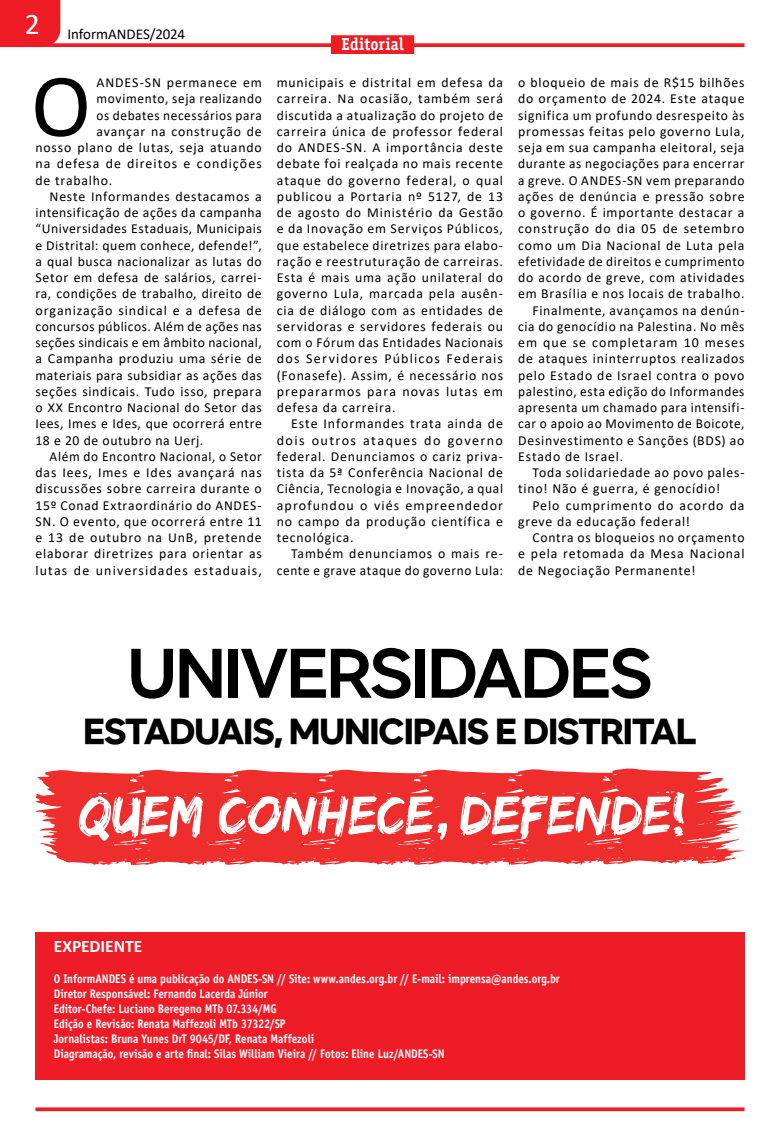
<style>
.page{position:relative;width:780px;height:1134px;background:#fff}
.page>*{position:absolute;margin:0;border:0;box-sizing:border-box;transform-origin:0 0}
.MATERIA{font:90.5px "Calibri";color:#000001}
.t1{font:700 66.25px "Carmen Sans";letter-spacing:-.04em;color:#000001}
.t2{font:56.75px "Edo SZ";color:#fff}
.t3{font:800 34.38px "Carmen Sans";letter-spacing:-.04em;color:#000001}
.t4{font:30px "Calibri";color:#fff}
.t5{font:700 17.5px "Calibri";color:#fff}
.EDITORIA{font:700 17.5px "Officina Serif Std";letter-spacing:.005em;color:#fff;scale:.9 1}
.t6{font:15px "Calibri";letter-spacing:-.01em;color:#000001}
.MATERIA-2{font:13.75px/16.2px "Calibri";letter-spacing:.06em;color:#000001;text-align:justify}
.t7{font:700 12.5px "Officina Sans Std";letter-spacing:-.005em;color:#fff;scale:.88 1}
</style>
<div class="page">
<svg style="left:35px;top:1107px;width:709px;height:4px;background:#ef343a"></svg>
<svg style="left:60px;top:43px;width:684px;height:4px;background:#ee2c34"></svg>
<div style="left:0;top:0;width:60px;height:47px;background:#ee1c25"></div>
<div style="left:331px;top:35px;width:83px;height:19px;background:#ee1d23"></div>
<div style="left:35px;top:933px;width:709px;height:147px;background:#ee1c27"></div>
<svg style="left:35px;top:768px;width:709px;height:97px;background:#f04646"></svg>
<p class="t4" style="left:25px;top:4px;width:17px">2</p>
<p class="t6" style="left:67px;top:24px;width:119px">InformANDES/2024</p>
<p class="MATERIA" style="left:31px;top:43px;width:61px">O</p>
<p class="MATERIA-2" style="left:96px;top:74px;width:167px">ANDES-SN permanece em</p>
<p class="MATERIA-2" style="left:96px;top:90px;width:167px">movimento, seja realizando</p>
<p class="MATERIA-2" style="left:96px;top:107px;width:167px">os debates necessários para</p>
<p class="MATERIA-2" style="left:96px;top:123px;width:167px">avançar na construção de</p>
<p class="MATERIA-2" style="left:35px;top:139px;width:228px">nosso plano de lutas, seja atuando</p>
<p class="MATERIA-2" style="left:35px;top:155px;width:228px">na defesa de direitos e condições</p>
<p class="MATERIA-2" style="left:35px;top:172px;width:78px">de trabalho.</p>
<p class="MATERIA-2" style="left:35px;top:188px;width:228px;text-indent:14px">Neste Informandes destacamos a intensificação de ações da campanha “Universidades Estaduais, Municipais e Distrital: quem conhece, defende!”, a qual busca nacionalizar as lutas do Setor em defesa de salários, carrei&shy;ra, condições de trabalho, direito de organização sindical e a defesa de concursos públicos. Além de ações nas seções sindicais e em âmbito nacional, a Campanha produziu uma série de materiais para subsidiar as ações das seções sindicais. Tudo isso, prepara o XX Encontro Nacional do Setor das Iees, Imes e Ides, que ocorrerá entre 18 e 20 de outubro na Uerj.</p>
<p class="MATERIA-2" style="left:35px;top:448px;width:228px;text-indent:14px">Além do Encontro Nacional, o Setor das Iees, Imes e Ides avançará nas discussões sobre carreira durante o 15º Conad Extraordinário do ANDES-SN. O evento, que ocorrerá entre 11 e 13 de outubro na UnB, pretende elaborar diretrizes para orientar as lutas de universidades estaduais,</p>
<p class="EDITORIA" style="left:341px;top:34px;width:71px">Editorial</p>
<p class="MATERIA-2" style="left:277px;top:74px;width:228px">municipais e distrital em defesa da carreira. Na ocasião, também será discutida a atualização do projeto de carreira única de professor federal do ANDES-SN. A importância deste debate foi realçada no mais recente ataque do governo federal, o qual publicou a Portaria nº 5127, de 13 de agosto do Ministério da Gestão e da Inovação em Serviços Públicos, que estabelece diretrizes para elabo&shy;ração e reestruturação de carreiras.<br>Esta é mais uma ação unilateral do governo Lula, marcada pela ausên&shy;cia de diálogo com as entidades de servidoras e servidores federais ou com o Fórum das Entidades Nacionais dos Servidores Públicos Federais (Fonasefe). Assim, é necessário nos prepararmos para novas lutas em defesa da carreira.</p>
<p class="MATERIA-2" style="left:277px;top:415px;width:228px;text-indent:14px">Este Informandes trata ainda de dois outros ataques do governo federal. Denunciamos o cariz priva&shy;tista da 5ª Conferência Nacional de Ciência, Tecnologia e Inovação, a qual aprofundou o viés empreendedor no campo da produção científica e tecnológica.</p>
<p class="MATERIA-2" style="left:277px;top:545px;width:228px;text-align:right">Também denunciamos o mais re&shy;cente e grave ataque do governo Lula:</p>
<p class="MATERIA-2" style="left:518px;top:74px;width:228px">o bloqueio de mais de R$15 bilhões do orçamento de 2024. Este ataque significa um profundo desrespeito às promessas feitas pelo governo Lula, seja em sua campanha eleitoral, seja durante as negociações para encerrar a greve. O ANDES-SN vem preparando ações de denúncia e pressão sobre o governo. É importante destacar a construção do dia 05 de setembro como um Dia Nacional de Luta pela efetividade de direitos e cumprimento do acordo de greve, com atividades em Brasília e nos locais de trabalho.</p>
<p class="MATERIA-2" style="left:518px;top:302px;width:228px;text-indent:14px">Finalmente, avançamos na denún&shy;cia do genocídio na Palestina. No mês em que se completaram 10 meses de ataques ininterruptos realizados pelo Estado de Israel contra o povo palestino, esta edição do Informandes apresenta um chamado para intensifi&shy;car o apoio ao Movimento de Boicote, Desinvestimento e Sanções (BDS) ao Estado de Israel.</p>
<p class="MATERIA-2" style="left:518px;top:464px;width:228px;text-indent:14px">Toda solidariedade ao povo pales&shy;tino! Não é guerra, é genocídio!</p>
<p class="MATERIA-2" style="left:518px;top:497px;width:228px;text-indent:14px">Pelo cumprimento do acordo da greve da educação federal!</p>
<p class="MATERIA-2" style="left:518px;top:529px;width:228px;text-indent:14px">Contra os bloqueios no orçamento e pela retomada da Mesa Nacional de Negociação Permanente!</p>
<p class="t1" style="left:127px;top:628px;width:528px">UNIVERSIDADES</p>
<p class="t3" style="left:83px;top:707px;width:615px">ESTADUAIS, MUNICIPAIS E DISTRITAL</p>
<p class="t2" style="left:78px;top:782px;width:609px">QUEM CONHECE, DEFENDE!</p>
<p class="t5" style="left:54px;top:933px;width:90px">EXPEDIENTE</p>
<p class="t7" style="left:54px;top:971px;width:576px">O InformANDES é uma publicação do ANDES-SN // Site: www.andes.org.br // E-mail: imprensa@andes.org.br</p>
<p class="t7" style="left:54px;top:986px;width:245px">Diretor Responsável: Fernando Lacerda Júnior</p>
<p class="t7" style="left:54px;top:1001px;width:255px">Editor-Chefe: Luciano Beregeno MTb 07.334/MG</p>
<p class="t7" style="left:54px;top:1016px;width:265px">Edição e Revisão: Renata Maffezoli MTb 37322/SP</p>
<p class="t7" style="left:54px;top:1031px;width:297px">Jornalistas: Bruna Yunes DrT 9045/DF, Renata Maffezoli</p>
<p class="t7" style="left:54px;top:1046px;width:445px">Diagramação, revisão e arte final: Silas William Vieira // Fotos: Eline Luz/ANDES-SN</p>
</div>
